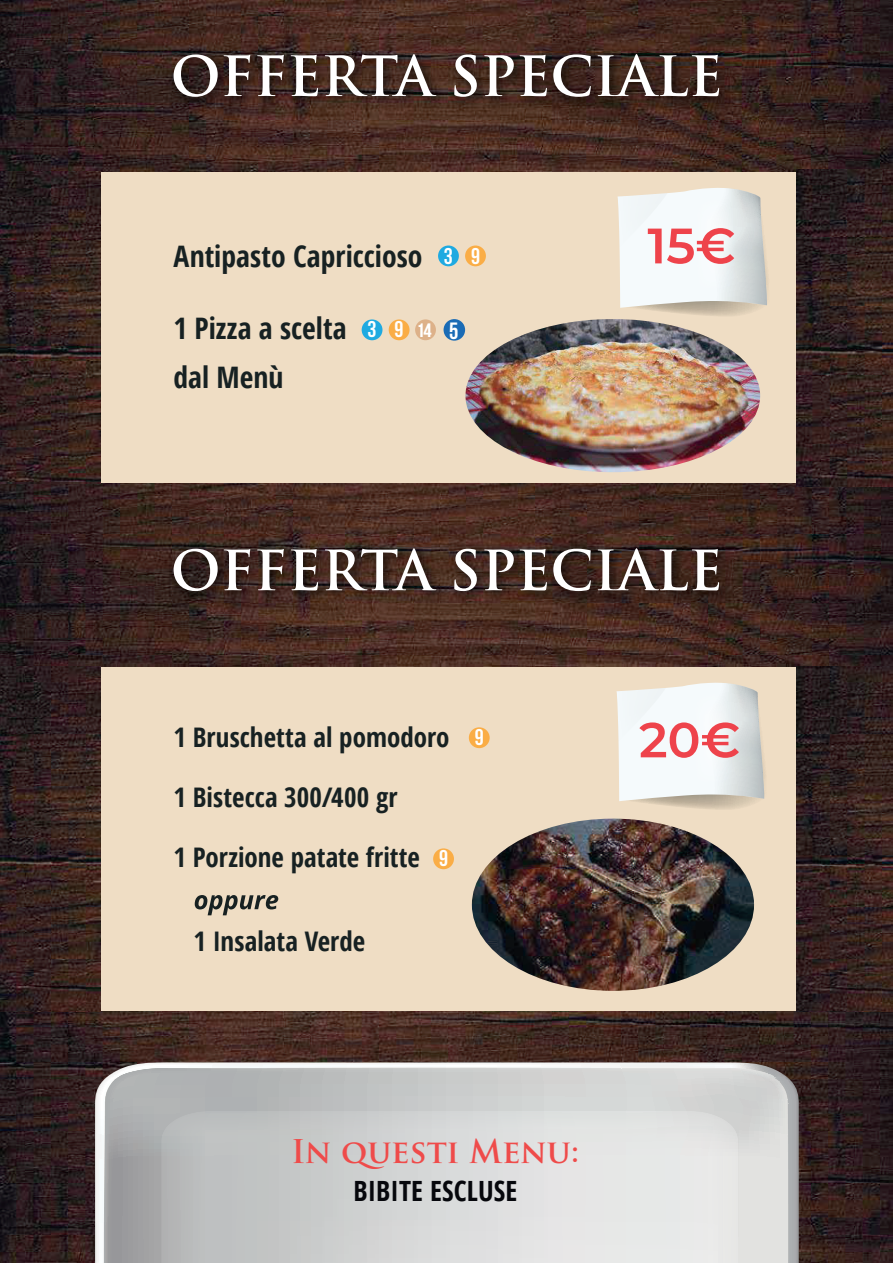
<style>
.page{position:relative;width:893px;height:1263px;background:#fff}
.page>*{position:absolute;margin:0;border:0;box-sizing:border-box;transform-origin:0 0}
.t1{font:700 54px "Trajan Pro";color:#fff}
.t2{font:700 31.95px "Trajan Pro";letter-spacing:-.005em;color:#ef4b4a}
.t3{font:700 condensed 29.7px/49.3px "Open Sans";color:#172122}
.t4{font:700 condensed 27.9px "Open Sans";letter-spacing:.005em;color:#06070c}
.t5{font:700 condensed 27px "Open Sans";color:#172122}
.t6{font:700 22.65px "Bebas Neue";color:#fff}
.s1{font-size:19.35px}
.s2{font-size:23.4px}
</style>
<div class="page">
<div style="left:0;top:1px;width:893px;height:1261px;background:#efddc4"></div>
<svg style="left:195px;top:895px;width:83px;height:20px"></svg>
<img style="left:0;top:0;width:893px;height:172px">
<img style="left:0;top:483px;width:893px;height:183px">
<img style="left:0;top:1011px;width:893px;height:252px">
<svg style="left:95px;top:1062px;width:704px;height:201px;background:#c3c3c3"></svg>
<svg style="left:161px;top:1111px;width:577px;height:152px;background:#cdcece"></svg>
<svg style="left:185px;top:1127px;width:534px;height:136px;background:#d6d7d7"></svg>
<svg style="left:169px;top:49px;width:560px;height:59px;background:#38231c"></svg>
<svg style="left:169px;top:544px;width:560px;height:58px;background:#38231c"></svg>
<img style="left:0;top:666px;width:101px;height:345px">
<img style="left:796px;top:666px;width:97px;height:345px">
<img style="left:0;top:172px;width:101px;height:311px">
<img style="left:796px;top:169px;width:97px;height:317px">
<svg style="left:617px;top:188px;width:151px;height:128px;background:#e9dedc"></svg>
<svg style="left:616px;top:683px;width:149px;height:127px;background:#e9dcda"></svg>
<img style="left:472px;top:819px;width:282px;height:172px">
<img style="left:465px;top:319px;width:295px;height:153px">
<div style="left:465px;top:245px;width:21px;height:21px;background:#faad46;border-radius:50%"></div>
<div style="left:469px;top:727px;width:21px;height:21px;background:#faad46;border-radius:50%"></div>
<div style="left:433px;top:848px;width:21px;height:21px;background:#faad46;border-radius:50%"></div>
<div style="left:438px;top:245px;width:21px;height:21px;background:#1faae1;border-radius:50%"></div>
<div style="left:444px;top:319px;width:21px;height:22px;background:#1a6bb5;border-radius:50%"></div>
<div style="left:415px;top:319px;width:21px;height:21px;background:#ddb189;border-radius:50%"></div>
<div style="left:389px;top:319px;width:20px;height:21px;background:#faad46;border-radius:50%"></div>
<div style="left:362px;top:319px;width:20px;height:21px;background:#1faae1;border-radius:50%"></div>
<h1 class="t1" style="left:171px;top:43px;width:553px">OFFERTA SPECIALE</h1>
<p class="t3" style="left:174px;top:231px;width:250px">Antipasto Capriccioso</p>
<p class="t6" style="left:444px;top:243px;width:10px">3</p>
<p class="t6" style="left:471px;top:243px;width:10px">9</p>
<p class="t3" style="left:174px;top:303px;width:175px">1 Pizza a scelta dal Menù</p>
<p class="t6" style="left:368px;top:317px;width:93px">39<span class="s1">14</span> <span class="s2">5</span></p>
<h1 class="t1" style="left:171px;top:537px;width:553px">OFFERTA SPECIALE</h1>
<p class="t5" style="left:174px;top:718px;width:278px">1 Bruschetta al pomodoro</p>
<p class="t5" style="left:174px;top:778px;width:226px">1 Bistecca 300/400 gr</p>
<p class="t5" style="left:174px;top:838px;width:248px">1 Porzione patate fritte</p>
<p class="t6" style="left:439px;top:846px;width:10px">9</p>
<p class="t5" style="left:194px;top:922px;width:173px">1 Insalata Verde</p>
<p class="t6" style="left:475px;top:725px;width:10px">9</p>
<p class="t2" style="left:291px;top:1131px;width:289px">In questi Menu:</p>
<p class="t4" style="left:354px;top:1172px;width:165px">BIBITE ESCLUSE</p>
</div>
